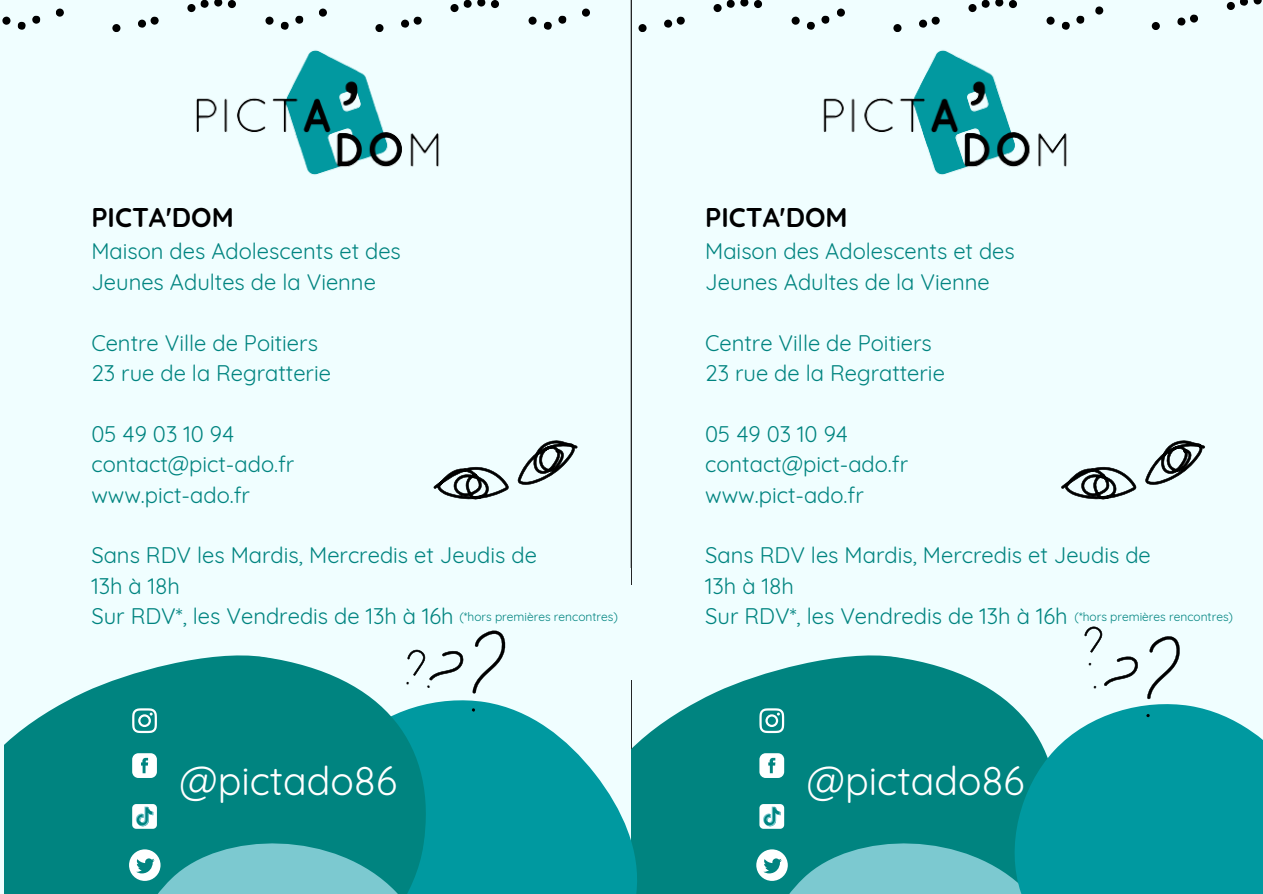
<style>
.page{position:relative;width:1263px;height:894px;background:#fff}
.page>*{position:absolute;margin:0;border:0;box-sizing:border-box;transform-origin:0 0}
.t1{font:39.3px "Quicksand";color:#fff}
.t2{font:700 27px "Quicksand";color:#000}
.t3{font:22.05px/30.3px "Quicksand";color:#008480}
.t4{font:12px "Quicksand";color:#008480}
</style>
<div class="page">
<div style="left:0;top:0;width:1263px;height:893px;background:#f0feff"></div>
<hr style="left:631px;top:0;width:1px;height:893px;background:#000">
<svg style="left:582px;top:0;width:248px;height:32px"></svg>
<svg style="left:837px;top:0;width:248px;height:32px"></svg>
<svg style="left:641px;top:655px;width:364px;height:238px;background:#1d938f"></svg>
<svg style="left:759px;top:708px;width:25px;height:24px"></svg>
<svg style="left:759px;top:753px;width:25px;height:24px"></svg>
<img style="left:823px;top:50px;width:244px;height:125px">
<svg style="left:1061px;top:467px;width:76px;height:32px"></svg>
<svg style="left:1145px;top:440px;width:60px;height:44px"></svg>
<svg style="left:1095px;top:0;width:167px;height:30px"></svg>
<div style="left:607px;top:584px;width:58px;height:95px;background:#f0feff"></div>
<svg style="left:438px;top:695px;width:203px;height:198px;fill:#0099a0"></svg>
<svg style="left:4px;top:655px;width:434px;height:238px;background:#219592"></svg>
<svg style="left:4px;top:679px;width:27px;height:16px"></svg>
<svg style="left:132px;top:708px;width:25px;height:24px"></svg>
<svg style="left:132px;top:753px;width:25px;height:24px"></svg>
<img style="left:196px;top:50px;width:243px;height:125px">
<svg style="left:433px;top:467px;width:76px;height:32px"></svg>
<svg style="left:518px;top:440px;width:60px;height:44px"></svg>
<div style="left:0;top:584px;width:38px;height:95px;background:#f0feff"></div>
<svg style="left:319px;top:0;width:248px;height:32px"></svg>
<svg style="left:56px;top:0;width:248px;height:32px"></svg>
<svg style="left:2px;top:15px;width:39px;height:15px"></svg>
<svg style="left:120px;top:803px;width:344px;height:90px;background:#2a9d9d"></svg>
<svg style="left:751px;top:803px;width:254px;height:90px;background:#38a2a2"></svg>
<svg style="left:1005px;top:699px;width:258px;height:194px;background:#19a1a7"></svg>
<svg style="left:471px;top:707px;width:5px;height:5px"></svg>
<svg style="left:1147px;top:636px;width:33px;height:63px"></svg>
<svg style="left:1145px;top:713px;width:5px;height:4px"></svg>
<svg style="left:1084px;top:626px;width:54px;height:60px"></svg>
<svg style="left:407px;top:583px;width:255px;height:112px"></svg>
<p class="t2" style="left:91px;top:200px;width:144px">PICTA'DOM</p>
<p class="t3" style="left:91px;top:236px;width:311px">Maison des Adolescents et des</p>
<p class="t3" style="left:91px;top:266px;width:286px">Jeunes Adultes de la Vienne</p>
<p class="t3" style="left:91px;top:327px;width:228px">Centre Ville de Poitiers</p>
<p class="t3" style="left:91px;top:357px;width:241px">23 rue de la Regratterie</p>
<p class="t2" style="left:705px;top:200px;width:144px">PICTA'DOM</p>
<p class="t3" style="left:705px;top:236px;width:311px">Maison des Adolescents et des</p>
<p class="t3" style="left:705px;top:266px;width:286px">Jeunes Adultes de la Vienne</p>
<p class="t3" style="left:705px;top:327px;width:228px">Centre Ville de Poitiers</p>
<p class="t3" style="left:705px;top:357px;width:241px">23 rue de la Regratterie</p>
<p class="t3" style="left:91px;top:418px;width:144px">05 49 03 10 94</p>
<p class="t3" style="left:91px;top:448px;width:204px">contact@pict-ado.fr</p>
<p class="t3" style="left:91px;top:479px;width:160px">www.pict-ado.fr</p>
<p class="t3" style="left:91px;top:539px;width:447px">Sans RDV les Mardis, Mercredis et Jeudis de<br>13h à 18h</p>
<p class="t3" style="left:91px;top:600px;width:364px">Sur RDV*, les Vendredis de 13h à 16h</p>
<p class="t3" style="left:705px;top:418px;width:144px">05 49 03 10 94</p>
<p class="t3" style="left:705px;top:448px;width:204px">contact@pict-ado.fr</p>
<p class="t3" style="left:705px;top:479px;width:160px">www.pict-ado.fr</p>
<p class="t3" style="left:705px;top:539px;width:447px">Sans RDV les Mardis, Mercredis et Jeudis de<br>13h à 18h</p>
<p class="t4" style="left:459px;top:608px;width:160px">(*hors premières rencontres)</p>
<p class="t3" style="left:705px;top:600px;width:364px">Sur RDV*, les Vendredis de 13h à 16h</p>
<p class="t4" style="left:1075px;top:608px;width:160px">(*hors premières rencontres)</p>
<p class="t1" style="left:180px;top:755px;width:219px">@pictado86</p>
<p class="t1" style="left:807px;top:755px;width:219px">@pictado86</p>
</div>
